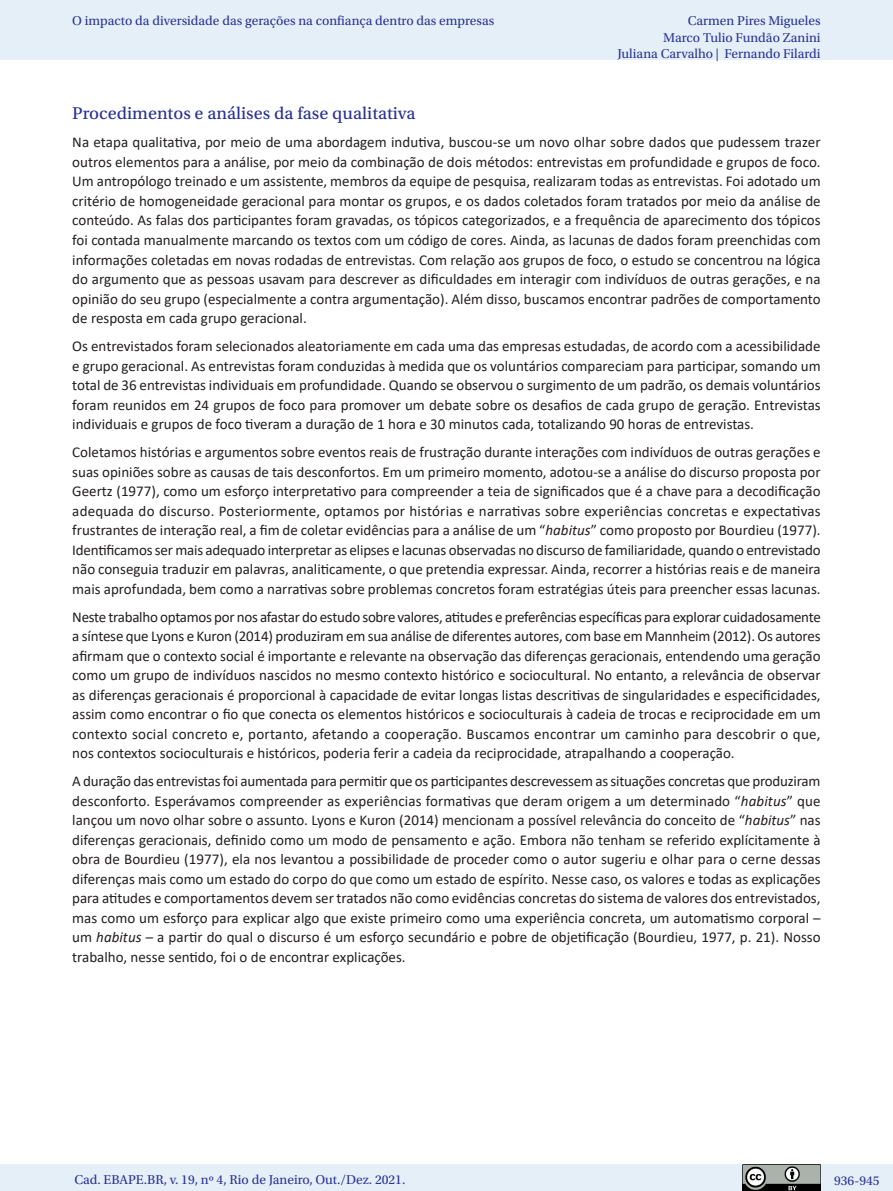
<style>
.page{position:relative;width:893px;height:1191px;background:#fff}
.page>*{position:absolute;margin:0;border:0;box-sizing:border-box;transform-origin:0 0}
._07_2_sub2{font:18px "Utopia Std Capt";color:#2b3393}
._06_0_texto{font:15px/19.5px "Calibri";color:#231f20;text-align:justify}
.t1{font:13.5px/16.5px "Utopia Std";color:#2b3393;text-align:right}
.s1{font-style:italic}
</style>
<div class="page">
<div style="left:0;top:0;width:893px;height:60px;background:#e4eff8"></div>
<div style="left:0;top:1164px;width:893px;height:27px;background:#e4eff8"></div>
<img style="left:743px;top:1164px;width:78px;height:27px">
<p class="t1" style="left:72px;top:13px;width:423px">O impacto da diversidade das gerações na confiança dentro das empresas</p>
<p class="t1" style="left:617px;top:13px;width:205px">Carmen Pires Migueles<br>Marco Tulio Fundão Zanini<br>Juliana Carvalho | Fernando Filardi</p>
<p class="_07_2_sub2" style="left:72px;top:104px;width:345px">Procedimentos e análises da fase qualitativa</p>
<p class="_06_0_texto" style="left:72px;top:132px;width:750px">Na etapa qualitativa, por meio de uma abordagem indutiva, buscou-se um novo olhar sobre dados que pudessem trazer outros elementos para a análise, por meio da combinação de dois métodos: entrevistas em profundidade e grupos de foco.<br>Um antropólogo treinado e um assistente, membros da equipe de pesquisa, realizaram todas as entrevistas. Foi adotado um critério de homogeneidade geracional para montar os grupos, e os dados coletados foram tratados por meio da análise de conteúdo. As falas dos participantes foram gravadas, os tópicos categorizados, e a frequência de aparecimento dos tópicos foi contada manualmente marcando os textos com um código de cores. Ainda, as lacunas de dados foram preenchidas com informações coletadas em novas rodadas de entrevistas. Com relação aos grupos de foco, o estudo se concentrou na lógica do argumento que as pessoas usavam para descrever as dificuldades em interagir com indivíduos de outras gerações, e na opinião do seu grupo (especialmente a contra argumentação). Além disso, buscamos encontrar padrões de comportamento de resposta em cada grupo geracional.</p>
<p class="_06_0_texto" style="left:72px;top:336px;width:750px">Os entrevistados foram selecionados aleatoriamente em cada uma das empresas estudadas, de acordo com a acessibilidade e grupo geracional. As entrevistas foram conduzidas à medida que os voluntários compareciam para participar, somando um total de 36 entrevistas individuais em profundidade. Quando se observou o surgimento de um padrão, os demais voluntários foram reunidos em 24 grupos de foco para promover um debate sobre os desafios de cada grupo de geração. Entrevistas individuais e grupos de foco tiveram a duração de 1 hora e 30 minutos cada, totalizando 90 horas de entrevistas.</p>
<p class="_06_0_texto" style="left:72px;top:442px;width:750px">Coletamos histórias e argumentos sobre eventos reais de frustração durante interações com indivíduos de outras gerações e suas opiniões sobre as causas de tais desconfortos. Em um primeiro momento, adotou-se a análise do discurso proposta por Geertz (1977), como um esforço interpretativo para compreender a teia de significados que é a chave para a decodificação adequada do discurso. Posteriormente, optamos por histórias e narrativas sobre experiências concretas e expectativas frustrantes de interação real, a fim de coletar evidências para a análise de um “<span class="s1">habitus</span>” como proposto por Bourdieu (1977).<br>Identificamos ser mais adequado interpretar as elipses e lacunas observadas no discurso de familiaridade, quando o entrevistado não conseguia traduzir em palavras, analiticamente, o que pretendia expressar. Ainda, recorrer a histórias reais e de maneira mais aprofundada, bem como a narrativas sobre problemas concretos foram estratégias úteis para preencher essas lacunas.</p>
<p class="_06_0_texto" style="left:72px;top:606px;width:750px">Neste trabalho optamos por nos afastar do estudo sobre valores, atitudes e preferências específicas para explorar cuidadosamente a síntese que Lyons e Kuron (2014) produziram em sua análise de diferentes autores, com base em Mannheim (2012). Os autores afirmam que o contexto social é importante e relevante na observação das diferenças geracionais, entendendo uma geração como um grupo de indivíduos nascidos no mesmo contexto histórico e sociocultural. No entanto, a relevância de observar as diferenças geracionais é proporcional à capacidade de evitar longas listas descritivas de singularidades e especificidades, assim como encontrar o fio que conecta os elementos históricos e socioculturais à cadeia de trocas e reciprocidade em um contexto social concreto e, portanto, afetando a cooperação. Buscamos encontrar um caminho para descobrir o que, nos contextos socioculturais e históricos, poderia ferir a cadeia da reciprocidade, atrapalhando a cooperação.</p>
<p class="_06_0_texto" style="left:72px;top:771px;width:750px">A duração das entrevistas foi aumentada para permitir que os participantes descrevessem as situações concretas que produziram desconforto. Esperávamos compreender as experiências formativas que deram origem a um determinado “<span class="s1">habitus</span>” que lançou um novo olhar sobre o assunto. Lyons e Kuron (2014) mencionam a possível relevância do conceito de “<span class="s1">habitus</span>” nas diferenças geracionais, definido como um modo de pensamento e ação. Embora não tenham se referido explícitamente à obra de Bourdieu (1977), ela nos levantou a possibilidade de proceder como o autor sugeriu e olhar para o cerne dessas diferenças mais como um estado do corpo do que como um estado de espírito. Nesse caso, os valores e todas as explicações para atitudes e comportamentos devem ser tratados não como evidências concretas do sistema de valores dos entrevistados, mas como um esforço para explicar algo que existe primeiro como uma experiência concreta, um automatismo corporal – um <span class="s1">habitus</span> – a partir do qual o discurso é um esforço secundário e pobre de objetificação (Bourdieu, 1977, p. 21). Nosso trabalho, nesse sentido, foi o de encontrar explicações.</p>
<p class="t1" style="left:74px;top:1171px;width:333px">Cad. EBAPE.BR, v. 19, nº 4, Rio de Janeiro, Out./Dez. 2021.</p>
<p class="t1" style="left:834px;top:1172px;width:47px">936-945</p>
</div>
